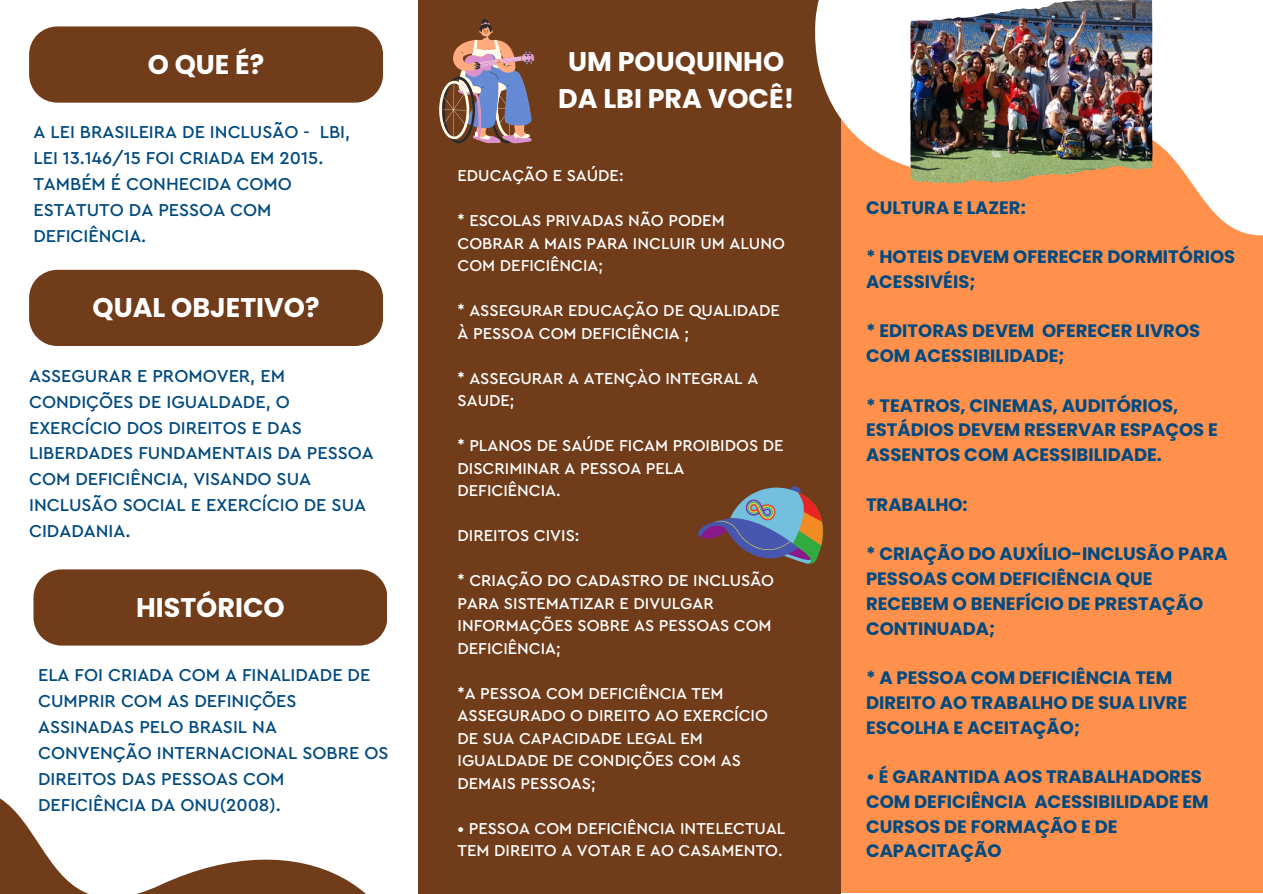
<style>
.page{position:relative;width:1263px;height:894px;background:#fff}
.page>*{position:absolute;margin:0;border:0;box-sizing:border-box;transform-origin:0 0}
.t1{font:700 27px "Poppins";color:#fff}
.t2{font:700 18px/24.8px "Poppins";color:#004a80}
.t3{font:500 18px/25.8px "Cera Pro";color:#004a80}
.t4{font:500 16.5px/22.5px "Cera Pro";color:#fff}
</style>
<div class="page">
<div style="left:840px;top:0;width:422px;height:892px;background:#ff914d"></div>
<div style="left:418px;top:0;width:422px;height:893px;background:#703c1a"></div>
<svg style="left:815px;top:0;width:448px;height:333px"></svg>
<div style="left:29px;top:26px;width:354px;height:77px;background:#703c1a;border-radius:28px"></div>
<div style="left:29px;top:270px;width:354px;height:76px;background:#703c1a;border-radius:28px"></div>
<div style="left:33px;top:569px;width:354px;height:76px;background:#703c1a;border-radius:28px"></div>
<svg style="left:439px;top:19px;width:96px;height:125px"></svg>
<svg style="left:698px;top:486px;width:125px;height:78px"></svg>
<img style="left:910px;top:0;width:242px;height:183px">
<svg style="left:0;top:798px;width:365px;height:95px"></svg>
<p class="t1" style="left:148px;top:46px;width:118px">O QUE É?</p>
<p class="t3" style="left:33px;top:120px;width:318px">A LEI BRASILEIRA DE INCLUSÃO - LBI,<br>LEI 13.146/15 FOI CRIADA EM 2015.<br>TAMBÉM É CONHECIDA COMO<br>ESTATUTO DA PESSOA COM<br>DEFICIÊNCIA.</p>
<p class="t1" style="left:92px;top:289px;width:229px">QUAL OBJETIVO?</p>
<p class="t3" style="left:29px;top:363px;width:346px">ASSEGURAR E PROMOVER, EM<br>CONDIÇÕES DE IGUALDADE, O<br>EXERCÍCIO DOS DIREITOS E DAS<br>LIBERDADES FUNDAMENTAIS DA PESSOA<br>COM DEFICIÊNCIA, VISANDO SUA<br>INCLUSÃO SOCIAL E EXERCÍCIO DE SUA<br>CIDADANIA.</p>
<p class="t1" style="left:136px;top:588px;width:150px">HISTÓRICO</p>
<p class="t3" style="left:38px;top:662px;width:352px">ELA FOI CRIADA COM A FINALIDADE DE<br>CUMPRIR COM AS DEFINIÇÕES<br>ASSINADAS PELO BRASIL NA<br>CONVENÇÃO INTERNACIONAL SOBRE OS<br>DIREITOS DAS PESSOAS COM<br>DEFICIÊNCIA DA ONU(2008).</p>
<p class="t1" style="left:568px;top:43px;width:217px">UM POUQUINHO</p>
<p class="t1" style="left:558px;top:80px;width:238px">DA LBI PRA VOCÊ!</p>
<p class="t4" style="left:457px;top:165px;width:168px">EDUCAÇÃO E SAÚDE:</p>
<p class="t4" style="left:457px;top:210px;width:329px">* ESCOLAS PRIVADAS NÃO PODEM<br>COBRAR A MAIS PARA INCLUIR UM ALUNO<br>COM DEFICIÊNCIA;</p>
<p class="t4" style="left:457px;top:300px;width:324px">* ASSEGURAR EDUCAÇÃO DE QUALIDADE<br>À PESSOA COM DEFICIÊNCIA ;</p>
<p class="t4" style="left:457px;top:367px;width:302px">* ASSEGURAR A ATENÇÀO INTEGRAL A<br>SAUDE;</p>
<p class="t4" style="left:457px;top:435px;width:328px">* PLANOS DE SAÚDE FICAM PROIBIDOS DE<br>DISCRIMINAR A PESSOA PELA<br>DEFICIÊNCIA.</p>
<p class="t4" style="left:457px;top:525px;width:123px">DIREITOS CIVIS:</p>
<p class="t4" style="left:457px;top:570px;width:318px">* CRIAÇÃO DO CADASTRO DE INCLUSÃO<br>PARA SISTEMATIZAR E DIVULGAR<br>INFORMAÇÕES SOBRE AS PESSOAS COM<br>DEFICIÊNCIA;</p>
<p class="t4" style="left:457px;top:682px;width:312px">*A PESSOA COM DEFICIÊNCIA TEM<br>ASSEGURADO O DIREITO AO EXERCÍCIO<br>DE SUA CAPACIDADE LEGAL EM<br>IGUALDADE DE CONDIÇÕES COM AS<br>DEMAIS PESSOAS;</p>
<p class="t4" style="left:457px;top:817px;width:329px">• PESSOA COM DEFICIÊNCIA INTELECTUAL<br>TEM DIREITO A VOTAR E AO CASAMENTO.</p>
<p class="t2" style="left:866px;top:195px;width:161px">CULTURA E LAZER:</p>
<p class="t2" style="left:866px;top:244px;width:371px">* HOTEIS DEVEM OFERECER DORMITÓRIOS<br>ACESSIVÉIS;</p>
<p class="t2" style="left:866px;top:318px;width:336px">* EDITORAS DEVEM OFERECER LIVROS<br>COM ACESSIBILIDADE;</p>
<p class="t2" style="left:866px;top:393px;width:353px">* TEATROS, CINEMAS, AUDITÓRIOS,<br>ESTÁDIOS DEVEM RESERVAR ESPAÇOS E<br>ASSENTOS COM ACESSIBILIDADE.</p>
<p class="t2" style="left:866px;top:492px;width:103px">TRABALHO:</p>
<p class="t2" style="left:866px;top:541px;width:363px">* CRIAÇÃO DO AUXÍLIO-INCLUSÃO PARA<br>PESSOAS COM DEFICIÊNCIA QUE<br>RECEBEM O BENEFÍCIO DE PRESTAÇÃO<br>CONTINUADA;</p>
<p class="t2" style="left:866px;top:665px;width:323px">* A PESSOA COM DEFICIÊNCIA TEM<br>DIREITO AO TRABALHO DE SUA LIVRE<br>ESCOLHA E ACEITAÇÃO;</p>
<p class="t2" style="left:866px;top:764px;width:344px">• É GARANTIDA AOS TRABALHADORES<br>COM DEFICIÊNCIA ACESSIBILIDADE EM<br>CURSOS DE FORMAÇÃO E DE<br>CAPACITAÇÃO</p>
</div>
